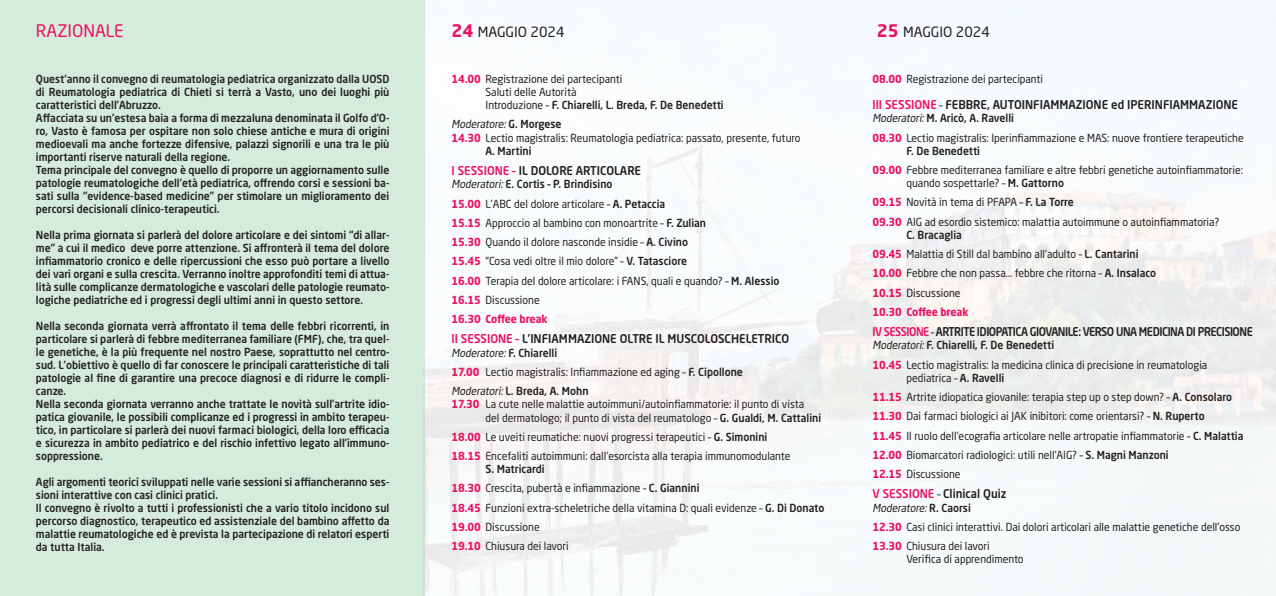
<style>
.page{position:relative;width:1276px;height:596px;background:#fff}
.page>*{position:absolute;margin:0;border:0;box-sizing:border-box;transform-origin:0 0}
.t1{font:17.1px "Neo Sans Std";color:#ec1163}
.t2{font:14px "Neo Sans Std";color:#231f20}
.t3{font:500 12px "Neo Sans Std";color:#231f20;scale:.95 1}
.t4{font:500 12px "Neo Sans Std";letter-spacing:-.045em;color:#231f20;scale:.9 1}
.t5{font:11px/19.2px "Neo Sans Std";color:#231f20;scale:.95 1}
.t6{font:500 11px/13px "Neo Sans Std";color:#231f20;scale:.95 1}
.t7{font:italic 11px "Neo Sans Std";color:#231f20;scale:.95 1}
.s1{font-weight:700;font-size:17.1px;color:#ec1163}
.s2{font-weight:700;color:#ec1163}
.s3{font-weight:500}
.s4{font-weight:500;font-style:normal}
.s5{color:#ec1163}
.s6{font-style:italic}
.s7{font-weight:400;font-size:11px}
</style>
<div class="page">
<div style="left:0;top:0;width:425px;height:595px;background:#d5ecdd"></div>
<h1 class="t1" style="left:36px;top:20px;width:89px">RAZIONALE</h1>
<p class="t2" style="left:451px;top:24px;width:114px"><span class="s1">24</span> MAGGIO 2024</p>
<p class="t2" style="left:877px;top:24px;width:114px"><span class="s1">25</span> MAGGIO 2024</p>
<p class="t6" style="left:36px;top:72px;width:374px">Quest’anno il convegno di reumatologia pediatrica organizzato dalla UOSD di Reumatologia pediatrica di Chieti si terrà a Vasto, uno dei luoghi più caratteristici dell’Abruzzo.<br>Affacciata su un’estesa baia a forma di mezzaluna denominata il Golfo d’O&shy;ro, Vasto è famosa per ospitare non solo chiese antiche e mura di origini medioevali ma anche fortezze difensive, palazzi signorili e una tra le più importanti riserve naturali della regione.<br>Tema principale del convegno è quello di proporre un aggiornamento sulle patologie reumatologiche dell’età pediatrica, offrendo corsi e sessioni ba&shy;sati sulla “evidence-based medicine” per stimolare un miglioramento dei percorsi decisionali clinico-terapeutici.</p>
<p class="t6" style="left:36px;top:228px;width:373px;text-align:justify">Nella prima giornata si parlerà del dolore articolare e dei sintomi “di allar&shy;me” a cui il medico deve porre attenzione. Si affronterà il tema del dolore infiammatorio cronico e delle ripercussioni che esso può portare a livello dei vari organi e sulla crescita. Verranno inoltre approfonditi temi di attua&shy;lità sulle complicanze dermatologiche e vascolari delle patologie reumato&shy;logiche pediatriche ed i progressi degli ultimi anni in questo settore.</p>
<p class="t6" style="left:36px;top:319px;width:374px">Nella seconda giornata verrà affrontato il tema delle febbri ricorrenti, in particolare si parlerà di febbre mediterranea familiare (FMF), che, tra quel&shy;le genetiche, è la più frequente nel nostro Paese, soprattutto nel centro&shy;sud. L’obiettivo è quello di far conoscere le principali caratteristiche di tali patologie al fine di garantire una precoce diagnosi e di ridurre le compli&shy;canze.<br>Nella seconda giornata verranno anche trattate le novità sull’artrite idio&shy;patica giovanile, le possibili complicanze ed i progressi in ambito terapeu&shy;tico, in particolare si parlerà dei nuovi farmaci biologici, della loro efficacia e sicurezza in ambito pediatrico e del rischio infettivo legato all’immuno&shy;soppressione.</p>
<p class="t6" style="left:36px;top:475px;width:374px">Agli argomenti teorici sviluppati nelle varie sessioni si affiancheranno ses&shy;sioni interattive con casi clinici pratici.<br>Il convegno è rivolto a tutti i professionisti che a vario titolo incidono sul percorso diagnostico, terapeutico ed assistenziale del bambino affetto da malattie reumatologiche ed è prevista la partecipazione di relatori esperti da tutta Italia.</p>
<p class="t5" style="left:485px;top:72px;width:252px;line-height:13.2px;text-indent:-34px"><span class="s2">14.00</span> Registrazione dei partecipanti<br>Saluti delle Autorità<br>Introduzione – <span class="s3">F. Chiarelli, L. Breda, F. De Benedetti</span></p>
<p class="t7" style="left:451px;top:117px;width:117px">Moderatore:<span class="s4">G . M o r g e s e</span></p>
<p class="t5" style="left:451px;top:128px;width:369px"><span class="s2">14.30</span> Lectio magistralis: Reumatologia pediatrica: passato, presente, futuro</p>
<p class="t6" style="left:485px;top:144px;width:50px">A. Martini</p>
<p class="t3" style="left:451px;top:163px;width:201px"><span class="s5">I SESSIONE –</span> IL DOLORE ARTICOLARE</p>
<p class="t5" style="left:451px;top:174px;width:347px"><span class="s6">Moderatori:</span><span class="s3">E. Cortis – P. Brindisino<br></span><span class="s2">15.00</span> L’ABC del dolore articolare – <span class="s3">A. Petaccia<br></span><span class="s2">15.15</span> Approccio al bambino con monoartrite – <span class="s3">F. Zulian<br></span><span class="s2">15.30</span> Quando il dolore nasconde insidie – <span class="s3">A. Civino<br></span><span class="s2">15.45</span> “Cosa vedi oltre il mio dolore” – <span class="s3">V. Tatasciore<br></span><span class="s2">16.00</span> Terapia del dolore articolare: i FANS, quali e quando? – <span class="s3">M. Alessio </span><span class="s2">16.15</span> Discussione<br><span class="s2">16.30 Coffee break</span></p>
<p class="t3" style="left:451px;top:331px;width:357px"><span class="s5">II SESSIONE –</span> L’INFIAMMAZIONE OLTRE IL MUSCOLOSCHELETRICO</p>
<p class="t5" style="left:451px;top:342px;width:308px"><span class="s6">Moderatore:</span><span class="s3">F. C h i a r e l l i<br></span><span class="s2">17.00</span> Lectio magistralis: Infiammazione ed aging – <span class="s3">F. Cipollone<br></span><span class="s6">Moderatori:</span><span class="s3">L. Breda, A. Mohn</span></p>
<p class="t5" style="left:485px;top:397px;width:355px;line-height:13.2px;text-indent:-34px"><span class="s2">17.30</span> La cute nelle malattie autoimmuni/autoinfiammatorie: il punto di vista<br>del dermatologo; il punto di vista del reumatologo – <span class="s3">G. Gualdi, M. Cattalini</span></p>
<p class="t5" style="left:451px;top:426px;width:358px"><span class="s2">18.00</span> Le uveiti reumatiche: nuovi progressi terapeutici – <span class="s3">G. Simonini<br></span><span class="s2">18.15</span> Encefaliti autoimmuni: dall’esorcista alla terapia immunomodulante</p>
<p class="t5" style="left:451px;top:459px;width:394px;text-indent:34px"><span class="s3">S. Matricardi<br></span><span class="s2">18.30</span> Crescita, pubertà e infiammazione – <span class="s3">C. Giannini<br></span><span class="s2">18.45</span> Funzioni extra-scheletriche della vitamina D: quali evidenze – <span class="s3">G. Di Donato </span><span class="s2">19.00</span> Discussione<br><span class="s2">19.10</span> Chiusura dei lavori</p>
<p class="t5" style="left:872px;top:69px;width:181px"><span class="s2">08.00</span> Registrazione dei partecipanti</p>
<p class="t3" style="left:872px;top:97px;width:386px"><span class="s5">III SESSIONE</span> <span class="s7">–</span> FEBBRE, AUTOINFIAMMAZIONE ed IPERINFIAMMAZIONE</p>
<p class="t5" style="left:872px;top:108px;width:392px"><span class="s6">Moderatori:</span><span class="s3">M. Aricò, A. Ravelli<br></span><span class="s2">08.30</span> Lectio magistralis: Iperinfiammazione e MAS: nuove frontiere terapeutiche</p>
<p class="t5" style="left:872px;top:141px;width:392px;text-indent:34px"><span class="s3">F. De Benedetti<br></span><span class="s2">09.00</span> Febbre mediterranea familiare e altre febbri genetiche autoinfiammatorie:</p>
<p class="t5" style="left:872px;top:173px;width:367px;text-indent:34px">quando sospettarle? – <span class="s3">M. Gattorno<br></span><span class="s2">09.15</span> Novità in tema di PFAPA – <span class="s3">F. La Torre<br></span><span class="s2">09.30</span> AIG ad esordio sistemico: malattia autoimmune o autoinfiammatoria?</p>
<p class="t5" style="left:872px;top:225px;width:300px;text-indent:34px"><span class="s3">C. Bracaglia<br></span><span class="s2">09.45</span> Malattia di Still dal bambino all’adulto – <span class="s3">L. Cantarini </span><span class="s2">10.00</span> Febbre che non passa… febbre che ritorna – <span class="s3">A. Insalaco </span><span class="s2">10.15</span> Discussione<br><span class="s2">10.30 Coffee break</span></p>
<p class="t4" style="left:872px;top:324px;width:424px"><span class="s5">IV SESSIONE</span> <span class="s7">–</span> ARTRITE IDIOPATICA GIOVANILE: VERSO UNA MEDICINA DI PRECISIONE</p>
<p class="t5" style="left:872px;top:335px;width:354px"><span class="s6">Moderatori:</span><span class="s3">F. Chiarelli, F. De Benedetti<br></span><span class="s2">10.45</span> Lectio magistralis: la medicina clinica di precisione in reumatologia</p>
<p class="t5" style="left:872px;top:368px;width:392px;text-indent:34px">pediatrica – <span class="s3">A. Ravelli<br></span><span class="s2">11.15</span> Artrite idiopatica giovanile: terapia step up o step down? – <span class="s3">A. Consolaro </span><span class="s2">11.30</span> Dai farmaci biologici ai JAK inibitori: come orientarsi? – <span class="s3">N. Ruperto<br></span><span class="s2">11.45</span> Il ruolo dell’ecografia articolare nelle artropatie infiammatorie – <span class="s3">C. Malattia </span><span class="s2">12.00</span> Biomarcatori radiologici: utili nell’AIG? – <span class="s3">S. Magni Manzoni<br></span><span class="s2">12.15</span> Discussione</p>
<p class="t3" style="left:872px;top:486px;width:143px"><span class="s5">V SESSIONE</span> <span class="s7">–</span> Clinical Quiz</p>
<p class="t5" style="left:872px;top:497px;width:389px"><span class="s6">Moderatore:</span> <span class="s3">R . C a o r s i<br></span><span class="s2">12.30</span> Casi clinici interattivi. Dai dolori articolari alle malattie genetiche dell’osso<br><span class="s2">13.30</span> Chiusura dei lavori</p>
<p class="t5" style="left:906px;top:549px;width:125px">Verifica di apprendimento</p>
</div>
